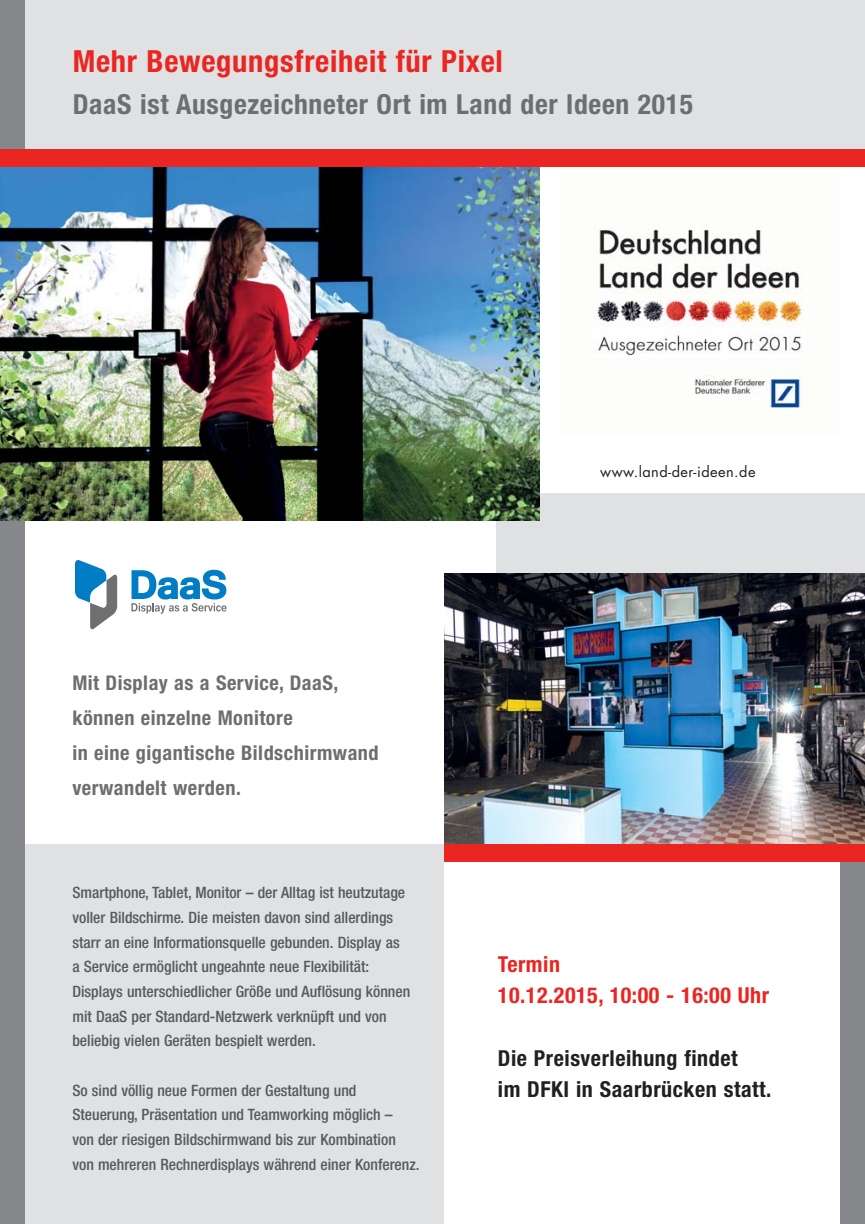
<style>
.page{position:relative;width:865px;height:1224px;background:#fff}
.page>*{position:absolute;margin:0;border:0;box-sizing:border-box;transform-origin:0 0}
.t1{font:700 condensed 30.45px "Helvetica Neue";letter-spacing:.025em;color:#ea2622}
.t2{font:700 condensed 27.65px "Helvetica Neue";letter-spacing:.025em;color:#6d6e70}
.t3{font:700 condensed 22.05px/31.2px "Helvetica Neue";letter-spacing:.025em;color:#231f20}
.t4{font:700 condensed 22.05px/31.2px "Helvetica Neue";letter-spacing:.025em;color:#ea2622}
.t5{font:700 condensed 20.3px/34.8px "Helvetica Neue";letter-spacing:.025em;color:#6d6e70}
.t6{font:500 condensed 15.75px/24.7px "Helvetica Neue LT";color:#58595b}
.t7{font:14.53px "Futura";letter-spacing:.03em;color:#231f20}
</style>
<div class="page">
<div style="left:0;top:0;width:864px;height:1224px;background:#e0e1e2"></div>
<div style="left:0;top:0;width:24px;height:162px;background:#85878a"></div>
<div style="left:493px;top:166px;width:371px;height:327px;background:#fff"></div>
<img style="left:596px;top:227px;width:207px;height:182px">
<div style="left:25px;top:494px;width:471px;height:350px;background:#fff"></div>
<svg style="left:75px;top:560px;width:42px;height:69px"></svg>
<svg style="left:131px;top:569px;width:95px;height:45px"></svg>
<div style="left:0;top:493px;width:24px;height:731px;background:#85878a"></div>
<img style="left:444px;top:573px;width:420px;height:271px">
<img style="left:0;top:167px;width:538px;height:353px">
<div style="left:0;top:149px;width:864px;height:18px;background:#ea2622"></div>
<div style="left:444px;top:862px;width:400px;height:362px;background:#fff"></div>
<div style="left:840px;top:858px;width:24px;height:366px;background:#85878a"></div>
<div style="left:444px;top:844px;width:420px;height:18px;background:#ea2622"></div>
<h1 class="t1" style="left:73px;top:50px;width:431px">Mehr Bewegungsfreiheit für Pixel</h1>
<h2 class="t2" style="left:73px;top:94px;width:621px">DaaS ist Ausgezeichneter Ort im Land der Ideen 2015</h2>
<p class="t5" style="left:72px;top:667px;width:308px">Mit Display as a Service, DaaS, können einzelne Monitore<br>in eine gigantische Bildschirmwand verwandelt werden.</p>
<p class="t6" style="left:72px;top:881px;width:339px">Smartphone, Tablet, Monitor – der Alltag ist heutzutage voller Bildschirme. Die meisten davon sind allerdings starr an eine Informationsquelle gebunden. Display as a Service ermöglicht ungeahnte neue Flexibilität:<br>Displays unterschiedlicher Größe und Auflösung können mit DaaS per Standard-Netzwerk verknüpft und von beliebig vielen Geräten bespielt werden.</p>
<p class="t6" style="left:72px;top:1079px;width:348px">So sind völlig neue Formen der Gestaltung und Steuerung, Präsentation und Teamworking möglich –<br>von der riesigen Bildschirmwand bis zur Kombination von mehreren Rechnerdisplays während einer Konferenz.</p>
<p class="t7" style="left:600px;top:465px;width:157px">www.land-der-ideen.de</p>
<h3 class="t4" style="left:497px;top:950px;width:272px">Termin<br>10.12.2015, 10:00 - 16:00 Uhr</h3>
<h3 class="t3" style="left:497px;top:1044px;width:275px">Die Preisverleihung findet<br>im DFKI in Saarbrücken statt.</h3>
</div>
